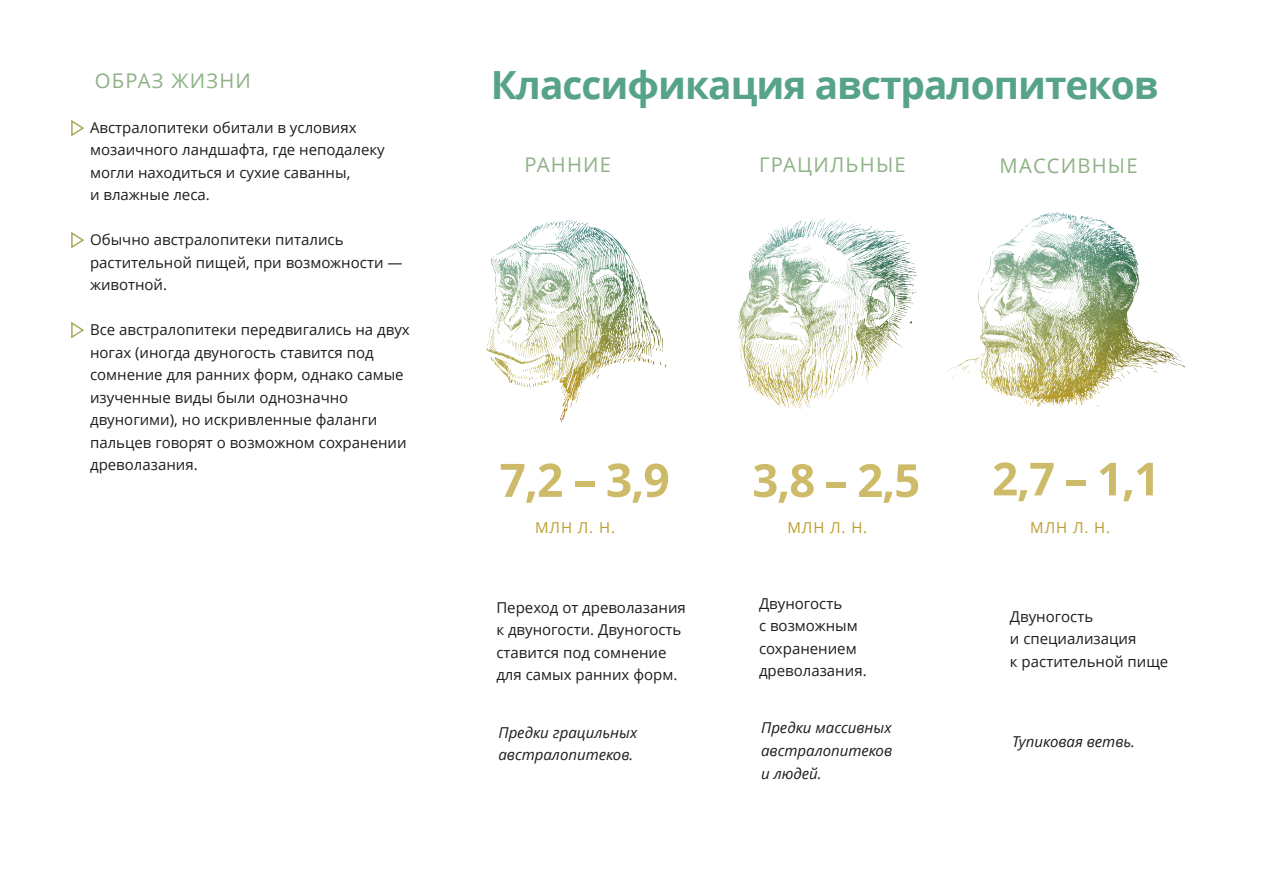
<style>
.page{position:relative;width:1263px;height:893px;background:#fff}
.page>*{position:absolute;margin:0;border:0;box-sizing:border-box;transform-origin:0 0}
.t1{font:700 38.85px "Open Sans";letter-spacing:-.025em;color:#56a388}
.t2{font:20.25px "Open Sans";letter-spacing:.06em;color:#8eb286}
.t3{font:15px/22.5px "Open Sans";color:#1d1d1b}
.t4{font:italic 15px/22.5px "Open Sans";color:#1d1d1b}
.t5{font:15px "Open Sans";letter-spacing:.06em;color:#bb9e2e}
</style>
<div class="page">
<svg style="left:501px;top:463px;width:61px;height:40px"></svg>
<div style="left:575px;top:482px;width:19px;height:5px;background:#cdbb69"></div>
<svg style="left:608px;top:463px;width:60px;height:40px"></svg>
<svg style="left:754px;top:464px;width:60px;height:39px"></svg>
<div style="left:827px;top:482px;width:19px;height:5px;background:#cdbb69"></div>
<svg style="left:859px;top:464px;width:59px;height:39px"></svg>
<svg style="left:994px;top:462px;width:60px;height:39px"></svg>
<div style="left:1066px;top:481px;width:20px;height:5px;background:#cdbb69"></div>
<svg style="left:1100px;top:463px;width:16px;height:32px"></svg>
<svg style="left:1123px;top:463px;width:30px;height:38px"></svg>
<img style="left:737px;top:218px;width:181px;height:192px">
<img style="left:947px;top:210px;width:238px;height:198px">
<img style="left:486px;top:219px;width:181px;height:202px">
<svg style="left:71px;top:120px;width:13px;height:17px"></svg>
<svg style="left:71px;top:232px;width:13px;height:17px"></svg>
<svg style="left:71px;top:322px;width:13px;height:17px"></svg>
<h2 class="t2" style="left:95px;top:66px;width:158px">ОБРАЗ ЖИЗНИ</h2>
<p class="t3" style="left:90px;top:115px;width:296px">Австралопитеки обитали в условиях мозаичного ландшафта, где неподалеку могли находиться и сухие саванны,<br>и влажные леса.</p>
<p class="t3" style="left:90px;top:228px;width:314px">Обычно австралопитеки питались растительной пищей, при возможности — животной.</p>
<p class="t3" style="left:90px;top:318px;width:321px">Все австралопитеки передвигались на двух ногах (иногда двуногость ставится под сомнение для ранних форм, однако самые изученные виды были однозначно двуногими), но искривленные фаланги пальцев говорят о возможном сохранении древолазания.</p>
<h1 class="t1" style="left:491px;top:58px;width:669px">Классификация австралопитеков</h1>
<h2 class="t2" style="left:524px;top:150px;width:88px">РАННИЕ</h2>
<h2 class="t2" style="left:759px;top:150px;width:148px">ГРАЦИЛЬНЫЕ</h2>
<h2 class="t2" style="left:999px;top:151px;width:140px">МАССИВНЫЕ</h2>
<p class="t5" style="left:535px;top:517px;width:81px">МЛН Л. Н.</p>
<p class="t5" style="left:787px;top:517px;width:81px">МЛН Л. Н.</p>
<p class="t5" style="left:1030px;top:517px;width:81px">МЛН Л. Н.</p>
<p class="t3" style="left:496px;top:596px;width:191px">Переход от древолазания к двуногости. Двуногость ставится под сомнение для самых ранних форм.</p>
<p class="t4" style="left:498px;top:721px;width:140px">Предки грацильных австралопитеков.</p>
<p class="t3" style="left:759px;top:592px;width:109px">Двуногость<br>с возможным сохранением древолазания.</p>
<p class="t4" style="left:761px;top:716px;width:132px;text-align:justify">Предки массивных австралопитеков и людей.</p>
<p class="t3" style="left:1010px;top:605px;width:160px">Двуногость<br>и специализация<br>к растительной пище</p>
<p class="t4" style="left:1012px;top:730px;width:124px">Тупиковая ветвь.</p>
</div>
